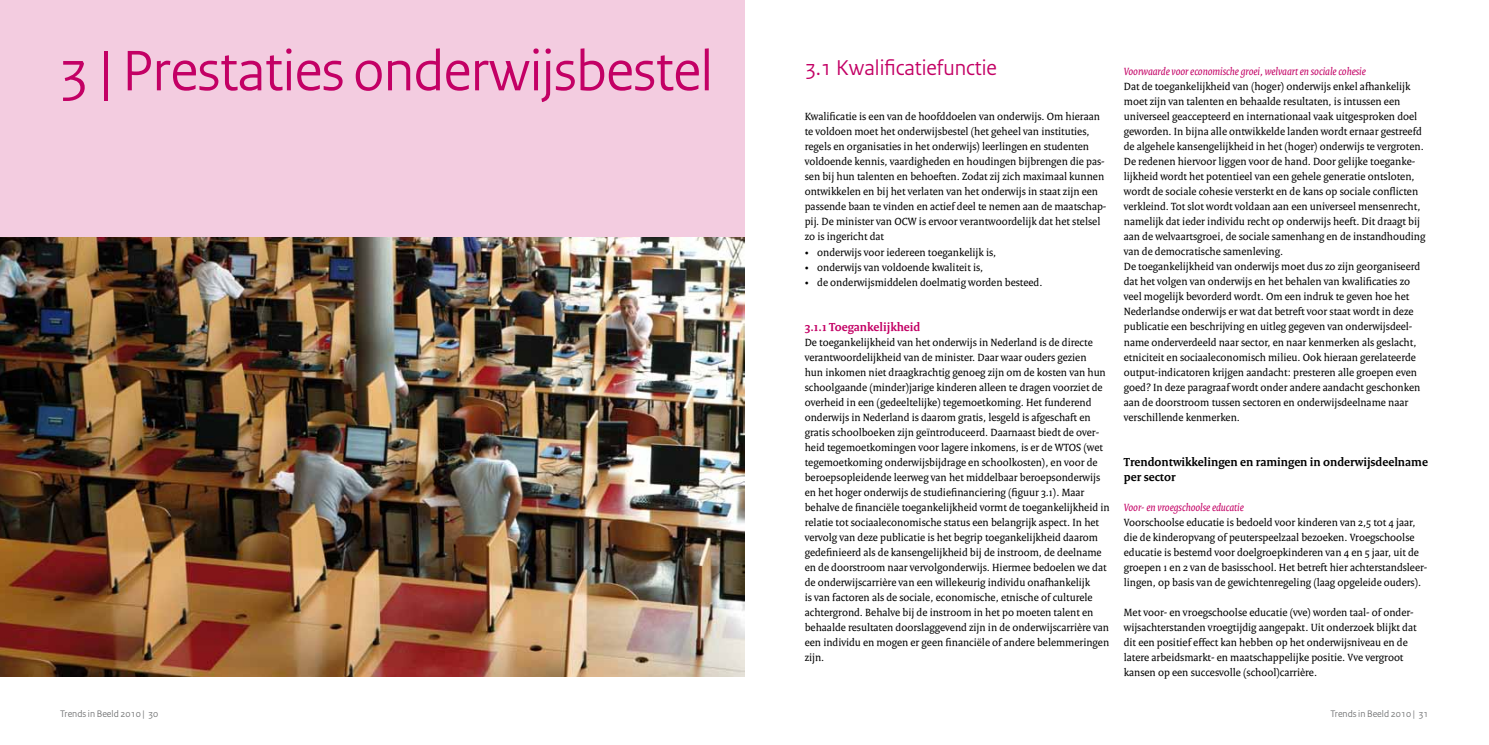
<style>
.page{position:relative;width:1489px;height:745px;background:#fff}
.page>*{position:absolute;margin:0;border:0;box-sizing:border-box;transform-origin:0 0}
.t1{font:60px "Rijksoverheid Sans";letter-spacing:-.01em;color:#c30065}
.t2{font:22.5px "Rijksoverheid Sans";color:#c30065}
.t3{font:700 12.5px/15px "Rijksoverheid Serif";color:#000}
.t4{font:700 12.5px "Rijksoverheid Serif";color:#c30065}
.t5{font:11.25px/15px "Rijksoverheid Serif";color:#000}
.t6{font:italic 11.25px "Rijksoverheid Serif";color:#c30065}
.t7{font:10px "Rijksoverheid Sans";color:#707172}
</style>
<div class="page">
<img style="left:0;top:236px;width:744px;height:439px">
<div style="left:0;top:0;width:744px;height:236px;background:#f3cce0"></div>
<h1 class="t1" style="left:58px;top:36px;width:656px">3 | Prestaties onderwijsbestel</h1>
<h2 class="t2" style="left:804px;top:55px;width:194px">3.1 Kwalificatiefunctie</h2>
<p class="t5" style="left:804px;top:109px;width:303px">Kwalificatie is een van de hoofddoelen van onderwijs. Om hieraan te voldoen moet het onderwijsbestel (het geheel van instituties, regels en organisaties in het onderwijs) leerlingen en studenten voldoende kennis, vaardigheden en houdingen bijbrengen die pas&shy;sen bij hun talenten en behoeften. Zodat zij zich maximaal kunnen ontwikkelen en bij het verlaten van het onderwijs in staat zijn een passende baan te vinden en actief deel te nemen aan de maatschap&shy;pij. De minister van OCW is ervoor verantwoordelijk dat het stelsel zo is ingericht dat</p>
<p class="t5" style="left:804px;top:244px;width:193px">• onderwijs voor iedereen toegankelijk is,</p>
<p class="t5" style="left:804px;top:259px;width:180px">• onderwijs van voldoende kwaliteit is,</p>
<p class="t5" style="left:804px;top:274px;width:239px">• de onderwijsmiddelen doelmatig worden besteed.</p>
<p class="t4" style="left:804px;top:319px;width:117px">3.1.1 Toegankelijkheid</p>
<p class="t5" style="left:804px;top:334px;width:306px">De toegankelijkheid van het onderwijs in Nederland is de directe verantwoordelijkheid van de minister. Daar waar ouders gezien<br>hun inkomen niet draagkrachtig genoeg zijn om de kosten van hun schoolgaande (minder)jarige kinderen alleen te dragen voorziet de overheid in een (gedeeltelijke) tegemoetkoming. Het funderend onderwijs in Nederland is daarom gratis, lesgeld is afgeschaft en gratis schoolboeken zijn geïntroduceerd. Daarnaast biedt de over&shy;heid tegemoetkomingen voor lagere inkomens, is er de WTOS (wet tegemoetkoming onderwijsbijdrage en schoolkosten), en voor de beroepsopleidende leerweg van het middelbaar beroepsonderwijs en het hoger onderwijs de studiefinanciering (figuur 3.1). Maar behalve de financiële toegankelijkheid vormt de toegankelijkheid in relatie tot sociaaleconomische status een belangrijk aspect. In het vervolg van deze publicatie is het begrip toegankelijkheid daarom gedefinieerd als de kansengelijkheid bij de instroom, de deelname en de doorstroom naar vervolgonderwijs. Hiermee bedoelen we dat de onderwijscarrière van een willekeurig individu onafhankelijk<br>is van factoren als de sociale, economische, etnische of culturele achtergrond. Behalve bij de instroom in het po moeten talent en behaalde resultaten doorslaggevend zijn in de onderwijscarrière van een individu en mogen er geen financiële of andere belemmeringen zijn.</p>
<p class="t6" style="left:1123px;top:65px;width:243px">Voorwaarde voor economische groei, welvaart en sociale cohesie</p>
<p class="t5" style="left:1123px;top:79px;width:303px">Dat de toegankelijkheid van (hoger) onderwijs enkel afhankelijk moet zijn van talenten en behaalde resultaten, is intussen een universeel geaccepteerd en internationaal vaak uitgesproken doel geworden. In bijna alle ontwikkelde landen wordt ernaar gestreefd de algehele kansengelijkheid in het (hoger) onderwijs te vergroten.<br>De redenen hiervoor liggen voor de hand. Door gelijke toeganke&shy;lijkheid wordt het potentieel van een gehele generatie ontsloten, wordt de sociale cohesie versterkt en de kans op sociale conflicten verkleind. Tot slot wordt voldaan aan een universeel mensenrecht, namelijk dat ieder individu recht op onderwijs heeft. Dit draagt bij aan de welvaartsgroei, de sociale samenhang en de instandhouding van de democratische samenleving.<br>De toegankelijkheid van onderwijs moet dus zo zijn georganiseerd dat het volgen van onderwijs en het behalen van kwalificaties zo veel mogelijk bevorderd wordt. Om een indruk te geven hoe het Nederlandse onderwijs er wat dat betreft voor staat wordt in deze publicatie een beschrijving en uitleg gegeven van onderwijsdeel&shy;name onderverdeeld naar sector, en naar kenmerken als geslacht, etniciteit en sociaaleconomisch milieu. Ook hieraan gerelateerde output-indicatoren krijgen aandacht: presteren alle groepen even goed? In deze paragraaf wordt onder andere aandacht geschonken aan de doorstroom tussen sectoren en onderwijsdeelname naar verschillende kenmerken.</p>
<p class="t3" style="left:1123px;top:454px;width:306px">Trendontwikkelingen en ramingen in onderwijsdeelname per sector</p>
<p class="t6" style="left:1123px;top:500px;width:121px">Voor- en vroegschoolse educatie</p>
<p class="t5" style="left:1123px;top:514px;width:305px">Voorschoolse educatie is bedoeld voor kinderen van 2,5 tot 4 jaar, die de kinderopvang of peuterspeelzaal bezoeken. Vroegschoolse educatie is bestemd voor doelgroepkinderen van 4 en 5 jaar, uit de groepen 1 en 2 van de basisschool. Het betreft hier achterstandsleer&shy;lingen, op basis van de gewichtenregeling (laag opgeleide ouders).</p>
<p class="t5" style="left:1123px;top:604px;width:294px">Met voor- en vroegschoolse educatie (vve) worden taal- of onder&shy;wijsachterstanden vroegtijdig aangepakt. Uit onderzoek blijkt dat dit een positief effect kan hebben op het onderwijsniveau en de latere arbeidsmarkt- en maatschappelijke positie. Vve vergroot kansen op een succesvolle (school)carrière.</p>
<p class="t7" style="left:60px;top:707px;width:100px">Trends in Beeld 2010 | 30</p>
<p class="t7" style="left:1330px;top:707px;width:100px">Trends in Beeld 2010 | 31</p>
</div>
